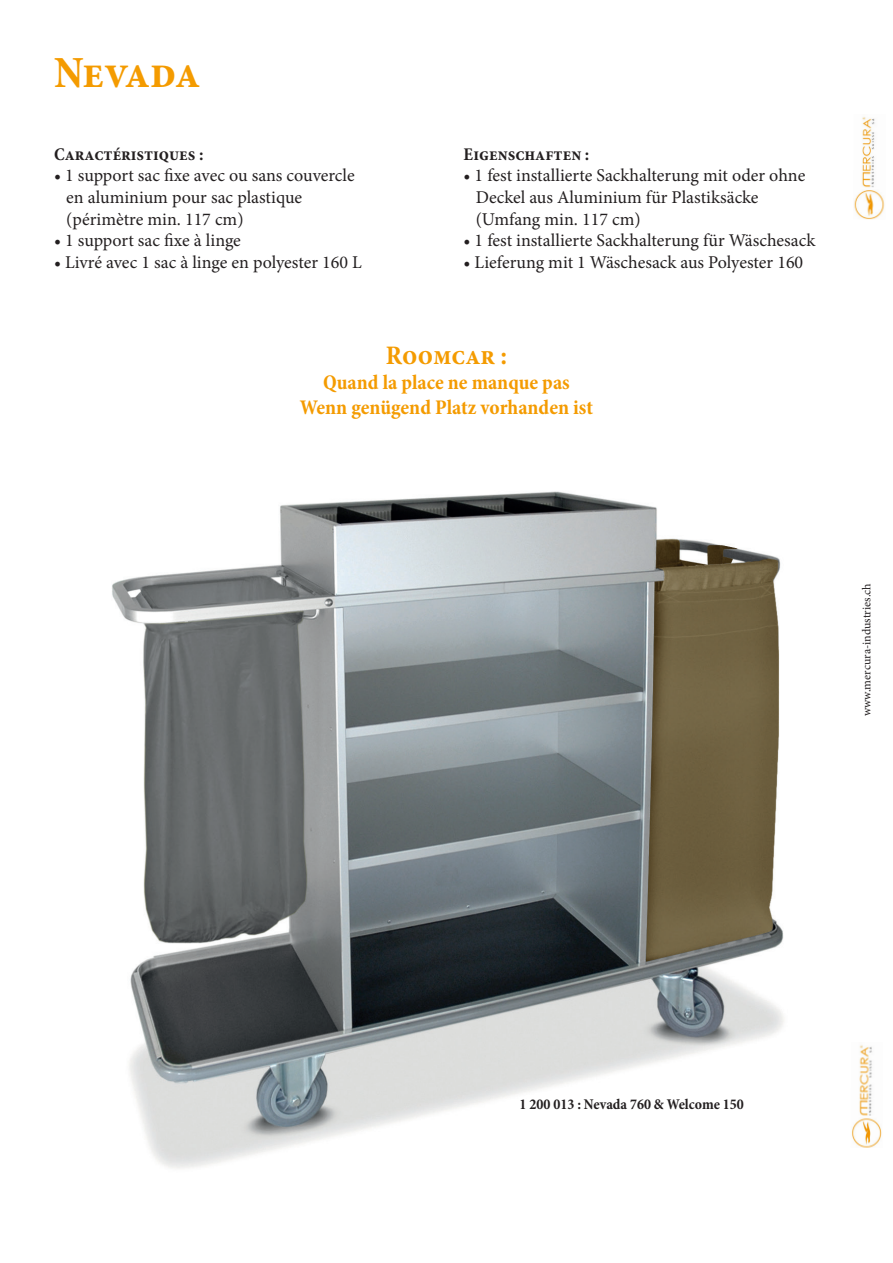
<style>
.page{position:relative;width:893px;height:1263px;background:#fff}
.page>*{position:absolute;margin:0;border:0;box-sizing:border-box;transform-origin:0 0}
.t1{font:700 condensed 45px "Minion Pro";letter-spacing:-.02em;color:#f49b00}
.t2{font:700 condensed 27px "Minion Pro";color:#f49b00}
.t3{font:700 condensed 21px "Minion Pro";color:#f49b00}
.t4{font:18px "Minion Pro";color:#231f20}
.t5{font:700 condensed 18px "Minion Pro";color:#231f20}
.t6{font:700 condensed 15px "Minion Pro";letter-spacing:-.01em;color:#231f20}
.t7{font:12px "Minion Pro";color:#231f20}
</style>
<div class="page">
<img style="left:112px;top:491px;width:672px;height:678px">
<img style="left:852px;top:1045px;width:30px;height:103px">
<img style="left:854px;top:117px;width:31px;height:103px">
<p class="t1" style="left:54px;top:41px;width:148px">Nevada</p>
<p class="t5" style="left:54px;top:142px;width:151px">Caractéristiques :</p>
<p class="t4" style="left:54px;top:164px;width:302px">• 1 support sac fixe avec ou sans couvercle</p>
<p class="t4" style="left:66px;top:185px;width:237px">en aluminium pour sac plastique</p>
<p class="t4" style="left:66px;top:207px;width:179px">(périmètre min. 117 cm)</p>
<p class="t4" style="left:54px;top:228px;width:188px">• 1 support sac fixe à linge</p>
<p class="t4" style="left:54px;top:250px;width:309px">• Livré avec 1 sac à linge en polyester 160 L</p>
<p class="t5" style="left:463px;top:142px;width:127px">Eigenschaften :</p>
<p class="t4" style="left:463px;top:164px;width:343px">• 1 fest installierte Sackhalterung mit oder ohne</p>
<p class="t4" style="left:476px;top:185px;width:284px">Deckel aus Aluminium für Plastiksäcke</p>
<p class="t4" style="left:476px;top:207px;width:166px">(Umfang min. 117 cm)</p>
<p class="t4" style="left:463px;top:228px;width:353px">• 1 fest installierte Sackhalterung für Wäschesack</p>
<p class="t4" style="left:463px;top:250px;width:341px">• Lieferung mit 1 Wäschesack aus Polyester 160</p>
<p class="t2" style="left:386px;top:337px;width:123px">Roomcar :</p>
<p class="t3" style="left:323px;top:368px;width:248px">Quand la place ne manque pas</p>
<p class="t3" style="left:300px;top:393px;width:295px">Wenn genügend Platz vorhanden ist</p>
<p class="t7" style="left:858px;top:716px;width:135px;rotate:-90deg">www.mercura-industries.ch</p>
<p class="t6" style="left:520px;top:1094px;width:226px">1 200 013 : Nevada 760 &amp; Welcome 150</p>
</div>
